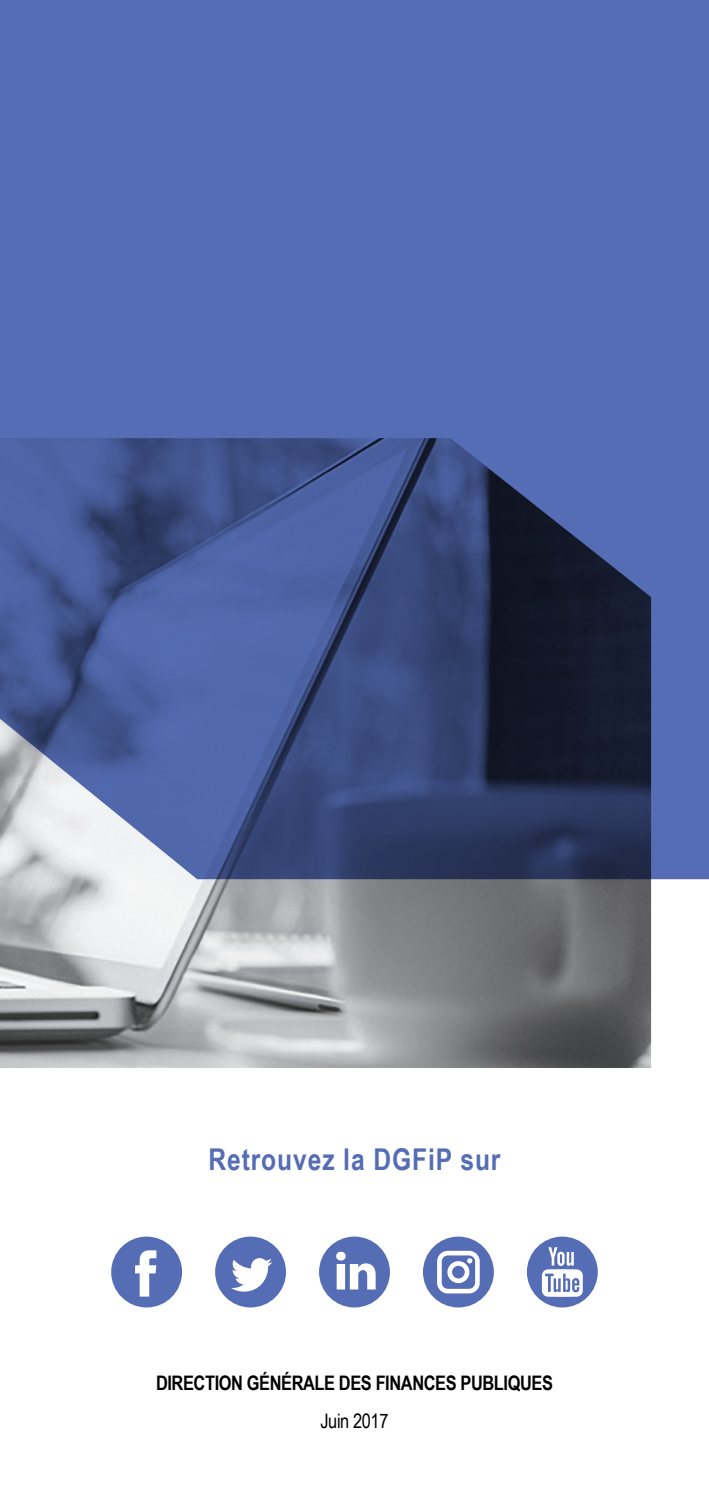
<style>
.page{position:relative;width:709px;height:1489px;background:#fff}
.page>*{position:absolute;margin:0;border:0;box-sizing:border-box;transform-origin:0 0}
.t1{font:700 30px "Arial Narrow";letter-spacing:.03em;color:#556db4}
.t2{font:700 20px "Arial Narrow";letter-spacing:-.02em;color:#000}
.t3{font:20px "Arial Narrow";letter-spacing:-.02em;color:#000}
</style>
<div class="page">
<svg style="left:111px;top:1236px;width:71px;height:71px"></svg>
<svg style="left:215px;top:1236px;width:71px;height:71px"></svg>
<svg style="left:319px;top:1236px;width:71px;height:71px"></svg>
<svg style="left:423px;top:1236px;width:71px;height:71px"></svg>
<svg style="left:527px;top:1236px;width:71px;height:71px"></svg>
<div style="left:0;top:0;width:709px;height:879px;background:#556db4"></div>
<img style="left:0;top:438px;width:651px;height:629px">
<p class="t1" style="left:208px;top:1136px;width:293px">Retrouvez la DGFiP sur</p>
<p class="t2" style="left:156px;top:1367px;width:398px">DIRECTION GÉNÉRALE DES FINANCES PUBLIQUES</p>
<p class="t3" style="left:320px;top:1406px;width:69px">Juin 2017</p>
</div>
